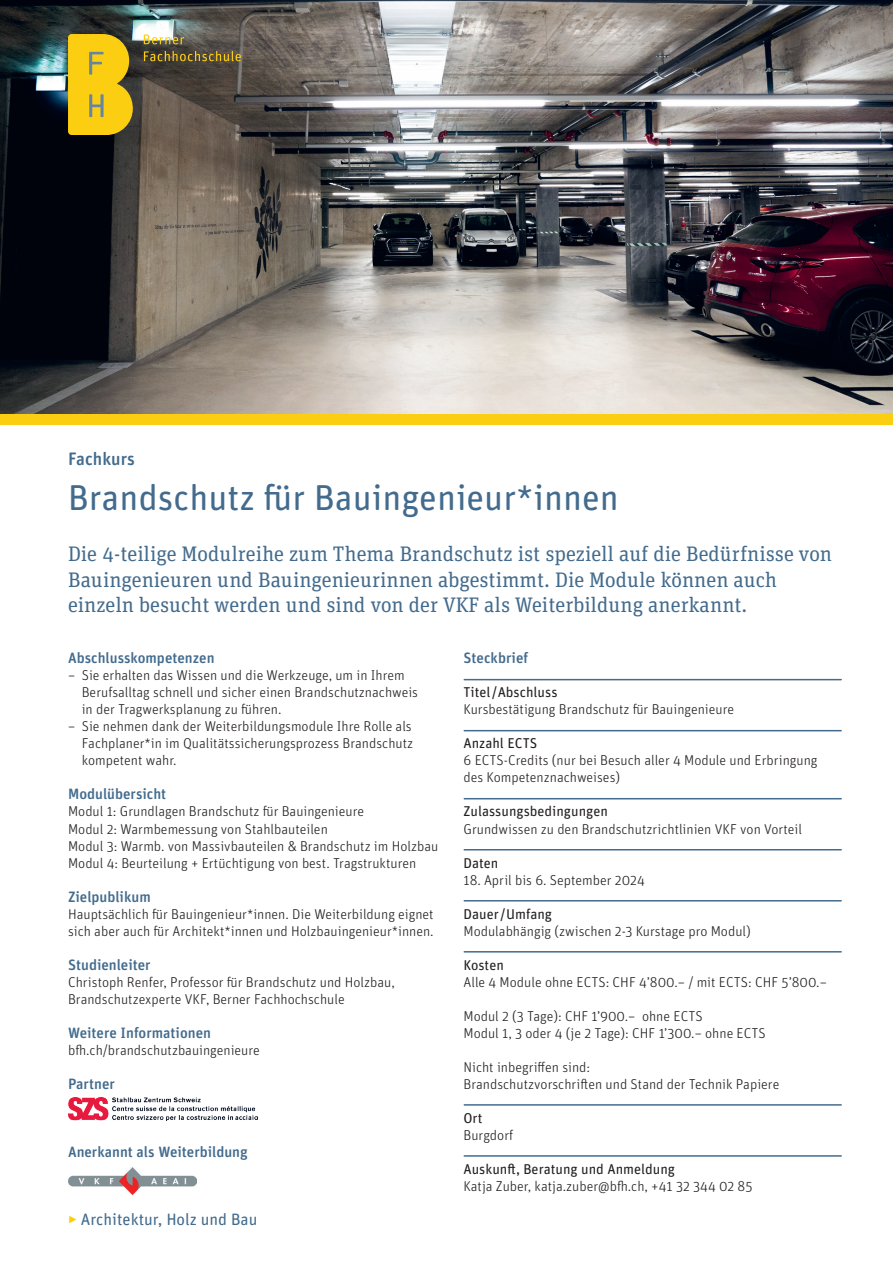
<style>
.page{position:relative;width:893px;height:1263px;background:#fff}
.page>*{position:absolute;margin:0;border:0;box-sizing:border-box;transform-origin:0 0}
.t1{font:36px "Unit Rounded Pro";color:#436b8d}
.t2{font:21px/25.5px "Unit Slab Pro";color:#436b8d}
.t3{font:500 18px "Unit Rounded Pro";color:#436b8d}
.t4{font:16.5px "Unit Rounded Pro";color:#436b8d}
.t5{font:500 15px "Unit Rounded Pro";color:#436b8d}
.t6{font:300 14.25px/17px "Unit Rounded Pro";color:#231f20}
.t7{font:14.25px "Unit Rounded Pro";color:#231f20}
.s1{font-weight:300;color:#fcce12}
</style>
<div class="page">
<img style="left:0;top:0;width:893px;height:415px">
<svg style="left:68px;top:34px;width:65px;height:101px;background:#dfba1b"></svg>
<svg style="left:144px;top:35px;width:40px;height:9px"></svg>
<svg style="left:144px;top:51px;width:97px;height:10px"></svg>
<div style="left:0;top:415px;width:893px;height:10px;background:#fcce12"></div>
<hr style="left:464px;top:679px;width:377px;height:1px;background:#436b8d">
<hr style="left:464px;top:730px;width:377px;height:1px;background:#436b8d">
<hr style="left:464px;top:798px;width:377px;height:1px;background:#436b8d">
<hr style="left:464px;top:849px;width:377px;height:1px;background:#436b8d">
<hr style="left:464px;top:900px;width:377px;height:1px;background:#436b8d">
<hr style="left:464px;top:951px;width:377px;height:1px;background:#436b8d">
<hr style="left:464px;top:1104px;width:377px;height:2px;background:#436b8d">
<hr style="left:464px;top:1155px;width:377px;height:2px;background:#436b8d">
<img style="left:68px;top:1167px;width:128px;height:27px">
<img style="left:68px;top:1097px;width:189px;height:24px">
<p class="t3" style="left:68px;top:446px;width:68px">Fachkurs</p>
<h1 class="t1" style="left:68px;top:473px;width:552px">Brandschutz für Bauingenieur*innen</h1>
<h2 class="t2" style="left:68px;top:541px;width:765px">Die 4-teilige Modulreihe zum Thema Brandschutz ist speziell auf die Bedürfnisse von<br>Bauingenieuren und Bauingenieurinnen abgestimmt. Die Module können auch einzeln besucht werden und sind von der VKF als Weiterbildung anerkannt.</h2>
<p class="t5" style="left:68px;top:648px;width:148px">Abschlusskompetenzen</p>
<p class="t6" style="left:82px;top:667px;width:338px;text-indent:-14px">– Sie erhalten das Wissen und die Werkzeuge, um in Ihrem<br>Berufsalltag schnell und sicher einen Brandschutznachweis in der Tragwerksplanung zu führen.</p>
<p class="t6" style="left:82px;top:718px;width:333px;text-align:justify;text-indent:-14px">– Sie nehmen dank der Weiterbildungsmodule Ihre Rolle als Fachplaner*in im Qualitätssicherungsprozess Brandschutz kompetent wahr.</p>
<p class="t5" style="left:68px;top:784px;width:100px">Modulübersicht</p>
<p class="t6" style="left:68px;top:803px;width:372px">Modul 1: Grundlagen Brandschutz für Bauingenieure<br>Modul 2: Warmbemessung von Stahlbauteilen<br>Modul 3: Warmb. von Massivbauteilen &amp; Brandschutz im Holzbau Modul 4: Beurteilung + Ertüchtigung von best. Tragstrukturen</p>
<p class="t5" style="left:68px;top:886px;width:84px">Zielpublikum</p>
<p class="t6" style="left:68px;top:905px;width:367px">Hauptsächlich für Bauingenieur*innen. Die Weiterbildung eignet sich aber auch für Architekt*innen und Holzbauingenieur*innen.</p>
<p class="t5" style="left:68px;top:954px;width:84px">Studienleiter</p>
<p class="t6" style="left:68px;top:973px;width:328px">Christoph Renfer, Professor für Brandschutz und Holzbau,<br>Brandschutzexperte VKF, Berner Fachhochschule</p>
<p class="t5" style="left:68px;top:1022px;width:144px">Weitere Informationen</p>
<p class="t6" style="left:68px;top:1041px;width:193px">bfh.ch/brandschutzbauingenieure</p>
<p class="t5" style="left:68px;top:1073px;width:48px">Partner</p>
<p class="t5" style="left:68px;top:1141px;width:181px">Anerkannt als Weiterbildung</p>
<p class="t4" style="left:68px;top:1208px;width:191px"><span class="s1">‣</span> Architektur, Holz und Bau</p>
<p class="t5" style="left:463px;top:648px;width:66px">Steckbrief</p>
<p class="t7" style="left:463px;top:683px;width:96px">Titel /Abschluss</p>
<p class="t6" style="left:463px;top:701px;width:272px">Kursbestätigung Brandschutz für Bauingenieure</p>
<p class="t7" style="left:463px;top:734px;width:75px">Anzahl ECTS</p>
<p class="t6" style="left:463px;top:752px;width:355px">6 ECTS-Credits (nur bei Besuch aller 4 Module und Erbringung des Kompetenznachweises)</p>
<p class="t7" style="left:463px;top:802px;width:146px">Zulassungsbedingungen</p>
<p class="t6" style="left:463px;top:820px;width:340px">Grundwissen zu den Brandschutzrichtlinien VKF von Vorteil</p>
<p class="t7" style="left:463px;top:853px;width:36px">Daten</p>
<p class="t6" style="left:463px;top:871px;width:183px">18. April bis 6. September 2024</p>
<p class="t7" style="left:463px;top:904px;width:90px">Dauer /Umfang</p>
<p class="t6" style="left:463px;top:922px;width:289px">Modulabhängig (zwischen 2-3 Kurstage pro Modul)</p>
<p class="t7" style="left:463px;top:955px;width:42px">Kosten</p>
<p class="t6" style="left:463px;top:973px;width:365px">Alle 4 Module ohne ECTS: CHF 4’800.– / mit ECTS: CHF 5’800.–</p>
<p class="t6" style="left:463px;top:1007px;width:304px">Modul 2 (3 Tage): CHF 1’900.– ohne ECTS<br>Modul 1, 3 oder 4 (je 2 Tage): CHF 1’300.– ohne ECTS</p>
<p class="t6" style="left:463px;top:1058px;width:317px">Nicht inbegriffen sind:<br>Brandschutzvorschriften und Stand der Technik Papiere</p>
<p class="t7" style="left:463px;top:1108px;width:21px">Ort</p>
<p class="t6" style="left:463px;top:1126px;width:51px">Burgdorf</p>
<p class="t7" style="left:463px;top:1159px;width:213px">Auskunft, Beratung und Anmeldung</p>
<p class="t6" style="left:463px;top:1177px;width:290px">Katja Zuber, katja.zuber@bfh.ch, +41 32 344 02 85</p>
</div>
